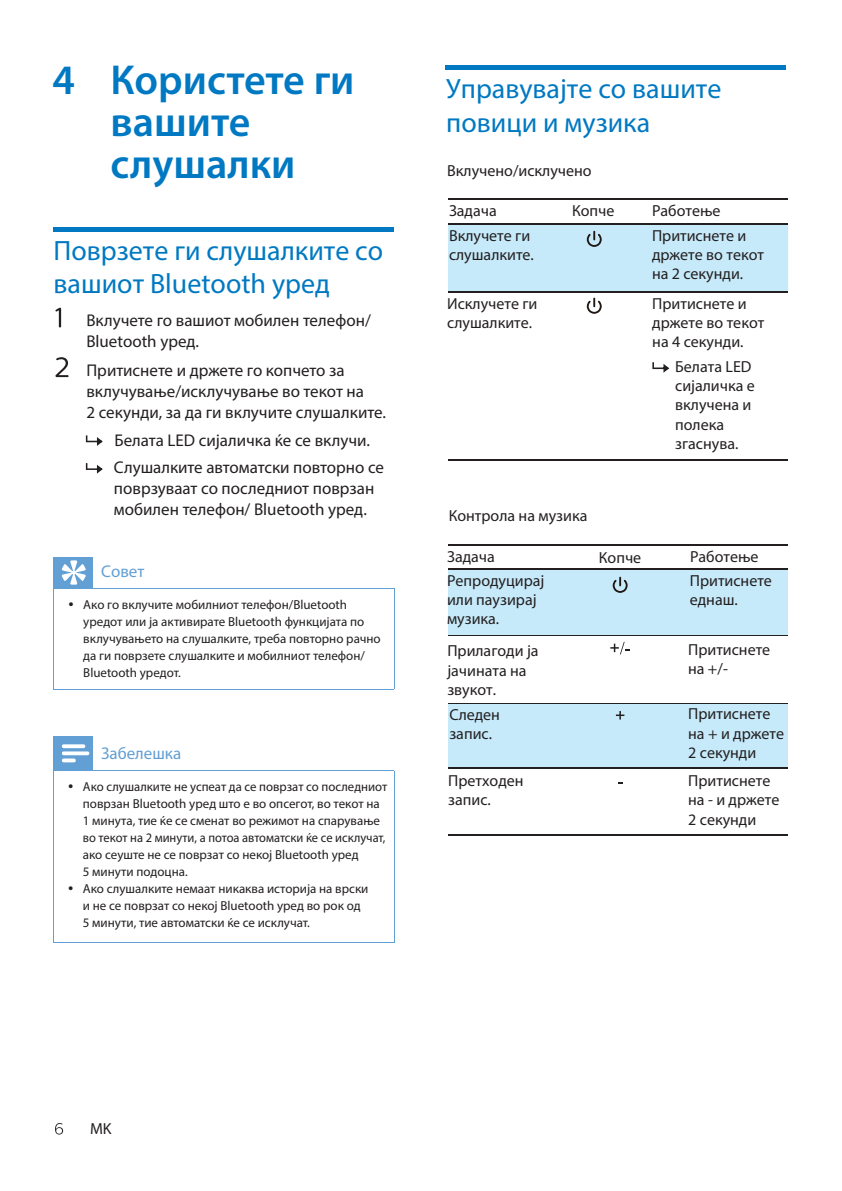
<style>
.page{position:relative;width:842px;height:1191px;background:#fff}
.page>*{position:absolute;margin:0;border:0;box-sizing:border-box;transform-origin:0 0}
.t1{font:600 42px/42px "Myriad Pro";color:#0079c2}
.t2{font:28px/33.6px "Myriad Pro";color:#0079c2}
.t3{font:17px/21px "Myriad Pro";color:#231f20}
.t4{font:17px "Myriad Pro";color:#629fd5}
.t5{font:16px/19.2px "Myriad Pro";color:#231f20}
.t6{font:13px/17px "Myriad Pro";color:#231f20}
</style>
<div class="page">
<hr style="left:448px;top:459px;width:96px;height:1px;background:#231f20">
<hr style="left:544px;top:459px;width:92px;height:1px;background:#231f20">
<hr style="left:636px;top:459px;width:152px;height:1px;background:#231f20">
<svg style="left:652px;top:362px;width:17px;height:11px"></svg>
<div style="left:679px;top:703px;width:109px;height:64px;background:#c6eafa"></div>
<div style="left:581px;top:703px;width:98px;height:65px;background:#c6eafa"></div>
<div style="left:448px;top:703px;width:133px;height:64px;background:#c6eafa"></div>
<div style="left:679px;top:569px;width:109px;height:66px;background:#c6eafa"></div>
<div style="left:581px;top:569px;width:98px;height:66px;background:#c6eafa"></div>
<div style="left:448px;top:569px;width:133px;height:66px;background:#c6eafa"></div>
<hr style="left:448px;top:544px;width:133px;height:1px;background:#231f20">
<hr style="left:581px;top:544px;width:98px;height:1px;background:#231f20">
<hr style="left:679px;top:544px;width:109px;height:1px;background:#231f20">
<hr style="left:448px;top:569px;width:133px;height:1px;background:#231f20">
<hr style="left:581px;top:569px;width:98px;height:1px;background:#231f20">
<hr style="left:679px;top:569px;width:109px;height:1px;background:#231f20">
<hr style="left:448px;top:635px;width:133px;height:1px;background:#231f20">
<hr style="left:581px;top:635px;width:98px;height:1px;background:#231f20">
<hr style="left:679px;top:635px;width:109px;height:1px;background:#231f20">
<hr style="left:448px;top:702px;width:133px;height:1px;background:#231f20">
<hr style="left:581px;top:702px;width:98px;height:1px;background:#231f20">
<hr style="left:679px;top:702px;width:109px;height:1px;background:#231f20">
<hr style="left:448px;top:767px;width:133px;height:1px;background:#231f20">
<hr style="left:581px;top:767px;width:98px;height:1px;background:#231f20">
<hr style="left:679px;top:767px;width:109px;height:1px;background:#231f20">
<hr style="left:448px;top:834px;width:133px;height:1px;background:#231f20">
<hr style="left:581px;top:834px;width:98px;height:1px;background:#231f20">
<hr style="left:679px;top:834px;width:109px;height:1px;background:#231f20">
<svg style="left:610px;top:642px;width:20px;height:12px"></svg>
<div style="left:54px;top:557px;width:39px;height:31px;background:#629fd5"></div>
<hr style="left:54px;top:588px;width:1px;height:101px;background:#629fd5">
<hr style="left:394px;top:588px;width:1px;height:101px;background:#629fd5">
<hr style="left:54px;top:689px;width:39px;height:1px;background:#629fd5">
<hr style="left:93px;top:689px;width:301px;height:1px;background:#629fd5">
<hr style="left:92px;top:588px;width:302px;height:1px;background:#629fd5">
<svg style="left:62px;top:560px;width:24px;height:24px"></svg>
<div style="left:54px;top:736px;width:39px;height:34px;background:#629fd5"></div>
<hr style="left:54px;top:770px;width:1px;height:172px;background:#629fd5">
<hr style="left:394px;top:770px;width:1px;height:172px;background:#629fd5">
<hr style="left:54px;top:942px;width:39px;height:1px;background:#629fd5">
<hr style="left:93px;top:942px;width:301px;height:1px;background:#629fd5">
<hr style="left:92px;top:770px;width:302px;height:1px;background:#629fd5">
<svg style="left:86px;top:435px;width:17px;height:11px"></svg>
<svg style="left:86px;top:463px;width:17px;height:10px"></svg>
<svg style="left:55px;top:308px;width:6px;height:19px"></svg>
<svg style="left:55px;top:357px;width:14px;height:20px"></svg>
<hr style="left:54px;top:228px;width:340px;height:4px;background:#0079c2">
<hr style="left:448px;top:199px;width:96px;height:1px;background:#231f20">
<hr style="left:544px;top:199px;width:92px;height:1px;background:#231f20">
<hr style="left:636px;top:199px;width:152px;height:1px;background:#231f20">
<hr style="left:448px;top:223px;width:96px;height:1px;background:#231f20">
<hr style="left:544px;top:223px;width:92px;height:1px;background:#231f20">
<hr style="left:636px;top:223px;width:152px;height:1px;background:#231f20">
<svg style="left:62px;top:744px;width:27px;height:18px"></svg>
<hr style="left:446px;top:66px;width:340px;height:4px;background:#0079c2">
<svg style="left:55px;top:1123px;width:8px;height:11px"></svg>
<div style="left:448px;top:224px;width:340px;height:68px;background:#c6eafa"></div>
<svg style="left:587px;top:298px;width:15px;height:16px"></svg>
<svg style="left:616px;top:711px;width:8px;height:8px"></svg>
<svg style="left:613px;top:577px;width:15px;height:16px"></svg>
<h1 class="t1" style="left:111px;top:58px;width:246px;text-indent:-58px">4 Користете ги вашите слушалки</h1>
<h2 class="t2" style="left:54px;top:233px;width:331px">Поврзете ги слушалките со вашиот Bluetooth уред</h2>
<h3 class="t3" style="left:86px;top:309px;width:286px">Вклучете го вашиот мобилен телефон/<br>Bluetooth уред.</h3>
<h3 class="t3" style="left:86px;top:360px;width:301px">Притиснете и држете го копчето за вклучување/исклучување во текот на<br>2 секунди, за да ги вклучите слушалките.</h3>
<h3 class="t3" style="left:114px;top:427px;width:272px;line-height:27px">Белата LED сијаличка ќе се вклучи.<br>Слушалките автоматски повторно се</h3>
<h3 class="t3" style="left:114px;top:478px;width:262px">поврзуваат со последниот поврзан мобилен телефон/ Bluetooth уред.</h3>
<h3 class="t4" style="left:101px;top:561px;width:45px">Совет</h3>
<p class="t6" style="left:83px;top:595px;width:299px;text-indent:-15px">• Ако го вклучите мобилниот телефон/Bluetooth уредот или ја активирате Bluetooth функцијата по вклучувањето на слушалките, треба повторно рачно да ги поврзете слушалките и мобилниот телефон/ Bluetooth уредот.</p>
<h3 class="t4" style="left:101px;top:742px;width:82px">Забелешка</h3>
<p class="t6" style="left:83px;top:778px;width:306px;text-indent:-15px">• Ако слушалките не успеат да се поврзат со последниот поврзан Bluetooth уред што е во опсегот, во текот на 1 минута, тие ќе се сменат во режимот на спарување во текот на 2 минути, а потоа автоматски ќе се исклучат, ако сеуште не се поврзат со некој Bluetooth уред<br>5 минути подоцна.</p>
<p class="t6" style="left:83px;top:880px;width:287px;text-indent:-15px">• Ако слушалките немаат никаква историја на врски и не се поврзат со некој Bluetooth уред во рок од<br>5 минути, тие автоматски ќе се исклучат.</p>
<h2 class="t2" style="left:446px;top:72px;width:277px">Управувајте со вашите повици и музика</h2>
<p class="t5" style="left:447px;top:161px;width:146px">Вклучено/исклучено</p>
<p class="t5" style="left:449px;top:201px;width:49px">Задача</p>
<p class="t5" style="left:572px;top:201px;width:44px">Копче</p>
<p class="t5" style="left:652px;top:201px;width:70px">Работење</p>
<p class="t5" style="left:449px;top:225px;width:86px">Вклучете ги слушалките.</p>
<p class="t5" style="left:652px;top:225px;width:114px">Притиснете и држете во текот на 2 секунди.</p>
<p class="t5" style="left:447px;top:294px;width:92px">Исклучете ги слушалките.</p>
<p class="t5" style="left:652px;top:293px;width:114px">Притиснете и држете во текот на 4 секунди.</p>
<p class="t5" style="left:675px;top:357px;width:81px">Белата LED сијаличка е вклучена и полека згаснува.</p>
<p class="t5" style="left:449px;top:505px;width:140px">Контрола на музика</p>
<p class="t5" style="left:447px;top:547px;width:49px">Задача</p>
<p class="t5" style="left:599px;top:547px;width:44px">Копче</p>
<p class="t5" style="left:690px;top:547px;width:70px">Работење</p>
<p class="t5" style="left:447px;top:570px;width:99px">Репродуцирај или паузирај музика.</p>
<p class="t5" style="left:690px;top:571px;width:84px">Притиснете еднаш.</p>
<p class="t5" style="left:688px;top:640px;width:84px">Притиснете на +/-</p>
<p class="t5" style="left:688px;top:704px;width:97px">Притиснете на + и држете<br>2 секунди</p>
<p class="t5" style="left:447px;top:641px;width:93px">Прилагоди ја јачината на звукот.</p>
<p class="t5" style="left:449px;top:704px;width:52px">Следен запис.</p>
<p class="t5" style="left:448px;top:770px;width:77px">Претходен запис.</p>
<p class="t5" style="left:688px;top:771px;width:93px">Притиснете на - и држете<br>2 секунди</p>
<p class="t5" style="left:90px;top:1118px;width:23px">MK</p>
</div>
